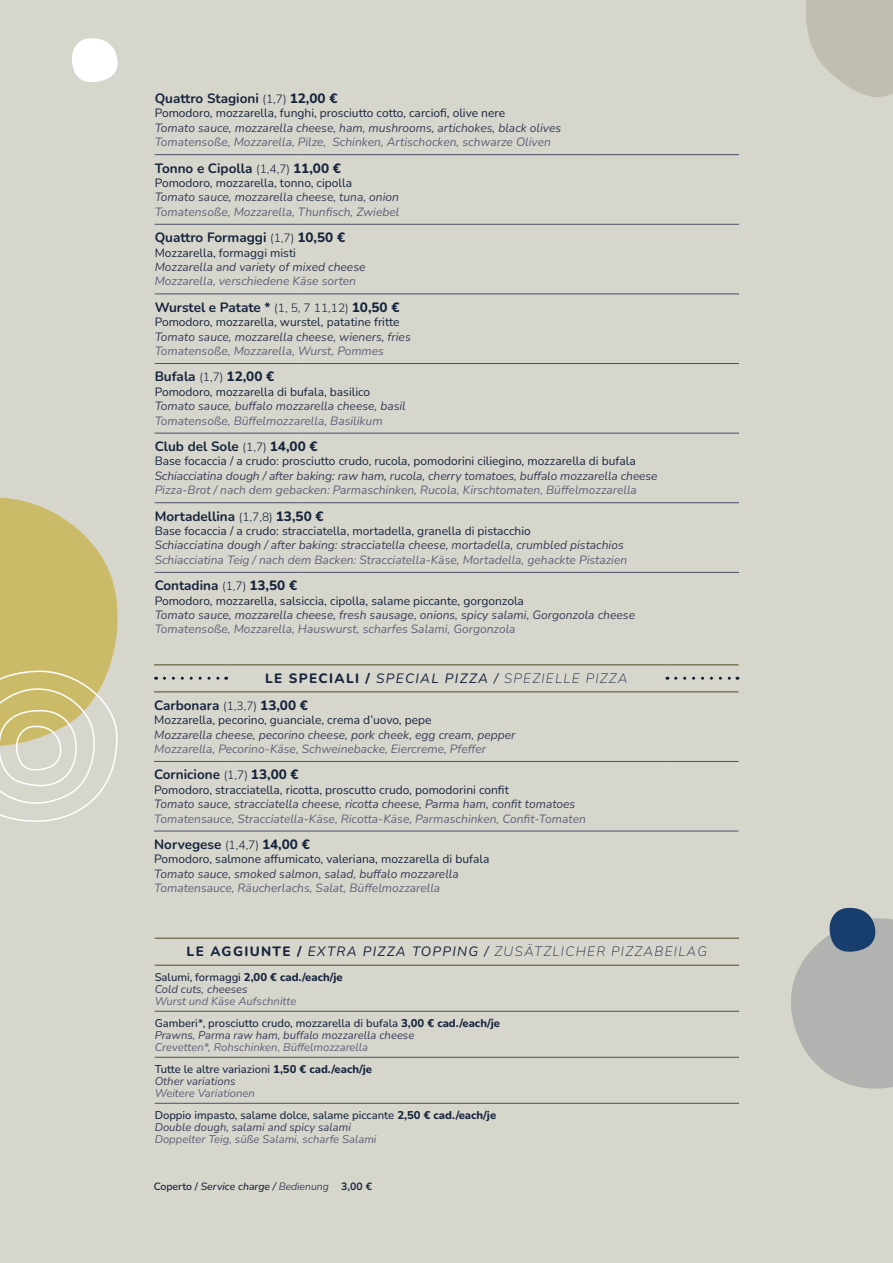
<style>
.page{position:relative;width:893px;height:1263px;background:#d7d6cd}
.page>*{position:absolute;margin:0;border:0;box-sizing:border-box;transform-origin:0 0}
.pizza{font:700 13.5px "Nunito";color:#16253d}
.portata{font:italic 200 13.5px "Nunito";letter-spacing:.1em;color:#16253d}
.pizza-2{font:italic 12px/14.4px "Nunito";color:#373e57}
.pizza-3{font:italic 12px/14.4px "Nunito";color:#606178}
.pizza-4{font:12px/14.4px "Nunito";color:#16253d}
.aggiunte{font:500 11.25px/12px "Nunito";color:#16253d}
.aggiunte-2{font:italic 11.25px/12px "Nunito";color:#606178}
.t1{font:italic 500 10.5px "Nunito";color:#16253d}
.s1{font-weight:300;font-size:12px}
.s2{font-weight:800}
.s3{font-style:normal;color:#16253d}
.s4{color:#606178}
.s5{color:#373e57}
.s6{font-style:italic;color:#373e57}
.s7{font-style:italic;color:#606178}
.s8{font-weight:800;font-style:normal}
.s9{font-weight:400}
.s10{font-weight:500;font-style:normal;color:#16253d}
.s11{font-weight:800;font-style:normal;color:#16253d}
.s12{font-weight:400;font-style:italic;color:#373e57}
.s13{font-weight:400;font-style:italic;color:#606178}
.s14{font-weight:600;font-style:normal}
.s15{font-weight:300}
.s16{font-weight:700;font-style:normal}
</style>
<div class="page">
<svg style="left:72px;top:38px;width:46px;height:44px"></svg>
<svg style="left:0;top:497px;width:118px;height:325px"></svg>
<svg style="left:791px;top:907px;width:102px;height:182px"></svg>
<svg style="left:806px;top:0;width:87px;height:97px"></svg>
<hr style="left:155px;top:1011px;width:584px;height:1px;background:#4b4f67">
<hr style="left:155px;top:1057px;width:584px;height:1px;background:#4b4f67">
<hr style="left:155px;top:1103px;width:584px;height:1px;background:#4b4f67">
<hr style="left:155px;top:937px;width:584px;height:2px;background:#7c7759">
<hr style="left:155px;top:964px;width:584px;height:2px;background:#7c7759">
<hr style="left:155px;top:154px;width:146px;height:1px;background:#4b4f67">
<hr style="left:301px;top:154px;width:292px;height:1px;background:#4b4f67">
<hr style="left:593px;top:154px;width:146px;height:1px;background:#4b4f67">
<hr style="left:155px;top:224px;width:146px;height:1px;background:#4b4f67">
<hr style="left:301px;top:224px;width:292px;height:1px;background:#4b4f67">
<hr style="left:593px;top:224px;width:146px;height:1px;background:#4b4f67">
<hr style="left:155px;top:294px;width:146px;height:1px;background:#4b4f67">
<hr style="left:301px;top:294px;width:292px;height:1px;background:#4b4f67">
<hr style="left:593px;top:294px;width:146px;height:1px;background:#4b4f67">
<hr style="left:155px;top:363px;width:146px;height:1px;background:#4b4f67">
<hr style="left:301px;top:363px;width:292px;height:1px;background:#4b4f67">
<hr style="left:593px;top:363px;width:146px;height:1px;background:#4b4f67">
<hr style="left:155px;top:433px;width:146px;height:1px;background:#4b4f67">
<hr style="left:301px;top:433px;width:292px;height:1px;background:#4b4f67">
<hr style="left:593px;top:433px;width:146px;height:1px;background:#4b4f67">
<hr style="left:155px;top:502px;width:146px;height:1px;background:#4b4f67">
<hr style="left:301px;top:502px;width:292px;height:1px;background:#4b4f67">
<hr style="left:593px;top:502px;width:146px;height:1px;background:#4b4f67">
<hr style="left:155px;top:572px;width:146px;height:1px;background:#4b4f67">
<hr style="left:301px;top:572px;width:292px;height:1px;background:#4b4f67">
<hr style="left:593px;top:572px;width:146px;height:1px;background:#4b4f67">
<hr style="left:154px;top:761px;width:73px;height:1px;background:#4b4f67">
<hr style="left:227px;top:761px;width:438px;height:1px;background:#4b4f67">
<hr style="left:665px;top:761px;width:73px;height:1px;background:#4b4f67">
<hr style="left:154px;top:831px;width:73px;height:1px;background:#4b4f67">
<hr style="left:227px;top:831px;width:438px;height:1px;background:#4b4f67">
<hr style="left:665px;top:831px;width:73px;height:1px;background:#4b4f67">
<hr style="left:154px;top:664px;width:73px;height:1px;background:#7c7759">
<hr style="left:227px;top:664px;width:438px;height:1px;background:#7c7759">
<hr style="left:665px;top:664px;width:73px;height:1px;background:#7c7759">
<hr style="left:154px;top:691px;width:73px;height:1px;background:#7c7759">
<hr style="left:227px;top:691px;width:438px;height:1px;background:#7c7759">
<hr style="left:665px;top:691px;width:73px;height:1px;background:#7c7759">
<svg style="left:164px;top:677px;width:63px;height:3px"></svg>
<svg style="left:676px;top:677px;width:62px;height:3px"></svg>
<p class="pizza" style="left:155px;top:89px;width:184px">Quattro Stagioni <span class="s1">(1,7)</span> <span class="s2">12,00 €</span></p>
<p class="pizza-2" style="left:155px;top:106px;width:408px"><span class="s3">Pomodoro, mozzarella, funghi, prosciutto cotto, carciofi, olive nere<br></span>Tomato sauce, mozzarella cheese, ham, mushrooms, artichokes, black olives<br><span class="s4">Tomatensoße, Mozzarella, Pilze, Schinken, Artischocken, schwarze Oliven</span></p>
<p class="pizza" style="left:155px;top:158px;width:188px">Tonno e Cipolla <span class="s1">(1,4,7)</span> <span class="s2">11,00 €</span></p>
<p class="pizza-3" style="left:155px;top:175px;width:246px"><span class="s3">Pomodoro, mozzarella, tonno, cipolla<br></span><span class="s5">Tomato sauce, mozzarella cheese, tuna, onion<br></span>Tomatensoße, Mozzarella, Thunfisch, Zwiebel</p>
<p class="pizza" style="left:155px;top:228px;width:192px">Quattro Formaggi <span class="s1">(1,7)</span> <span class="s2">10,50 €</span></p>
<p class="pizza-2" style="left:155px;top:245px;width:212px"><span class="s3">Mozzarella, formaggi misti<br></span>Mozzarella and variety of mixed cheese<br><span class="s4">Mozzarella, verschiedene Käse sorten</span></p>
<p class="pizza" style="left:155px;top:298px;width:246px">Wurstel e Patate * <span class="s1">(1, 5, 7 11,12)</span> <span class="s2">10,50 €</span></p>
<p class="pizza-4" style="left:155px;top:314px;width:258px">Pomodoro, mozzarella, wurstel, patatine fritte<br><span class="s6">Tomato sauce, mozzarella cheese, wieners, fries<br></span><span class="s7">Tomatensoße, Mozzarella, Wurst, Pommes</span></p>
<p class="pizza" style="left:155px;top:367px;width:121px">Bufala <span class="s1">(1,7)</span> <span class="s2">12,00 €</span></p>
<p class="pizza-2" style="left:155px;top:384px;width:253px"><span class="s3">Pomodoro, mozzarella di bufala, basilico<br></span>Tomato sauce, buffalo mozzarella cheese, basil<br><span class="s4">Tomatensoße, Büffelmozzarella, Basilikum</span></p>
<p class="pizza" style="left:155px;top:437px;width:164px">Club del Sole <span class="s1">(1,7)</span> <span class="s2">14,00 €</span></p>
<p class="pizza-2" style="left:155px;top:454px;width:504px"><span class="s3">Base focaccia / a crudo: prosciutto crudo, rucola, pomodorini ciliegino, mozzarella di bufala<br></span>Schiacciatina dough / after baking: raw ham, rucola, cherry tomatoes, buffalo mozzarella cheese<br><span class="s4">Pizza-Brot / nach dem gebacken: Parmaschinken, Rucola, Kirschtomaten, Büffelmozzarella</span></p>
<p class="pizza" style="left:155px;top:506px;width:170px">Mortadellina <span class="s1">(1,7,8)</span> <span class="s2">13,50 €</span></p>
<p class="pizza-2" style="left:155px;top:523px;width:474px"><span class="s3">Base focaccia / a crudo: stracciatella, mortadella, granella di pistacchio<br></span>Schiacciatina dough / after baking: stracciatella cheese, mortadella, crumbled pistachios<br><span class="s4">Schiacciatina Teig / nach dem Backen: Stracciatella-Käse, Mortadella, gehackte Pistazien</span></p>
<p class="pizza" style="left:155px;top:576px;width:144px">Contadina <span class="s1">(1,7)</span> <span class="s2">13,50 €</span></p>
<p class="pizza-2" style="left:155px;top:593px;width:482px"><span class="s3">Pomodoro, mozzarella, salsiccia, cipolla, salame piccante, gorgonzola<br></span>Tomato sauce, mozzarella cheese, fresh sausage, onions, spicy salami, Gorgonzola cheese<br><span class="s4">Tomatensoße, Mozzarella, Hauswurst, scharfes Salami, Gorgonzola</span></p>
<p class="portata" style="left:265px;top:669px;width:364px"><span class="s8">LE SPECIALI /</span> <span class="s9">SPECIAL PIZZA /</span> SPEZIELLE PIZZA</p>
<p class="pizza" style="left:154px;top:695px;width:155px">Carbonara <span class="s1">(1,3,7)</span> <span class="s2">13,00 €</span></p>
<p class="pizza-2" style="left:154px;top:712px;width:363px"><span class="s3">Mozzarella, pecorino, guanciale, crema d’uovo, pepe<br></span>Mozzarella cheese, pecorino cheese, pork cheek, egg cream, pepper<br><span class="s4">Mozzarella, Pecorino-Käse, Schweinebacke, Eiercreme, Pfeffer</span></p>
<p class="pizza" style="left:154px;top:765px;width:146px">Cornicione <span class="s1">(1,7)</span> <span class="s2">13,00 €</span></p>
<p class="pizza-3" style="left:154px;top:782px;width:433px"><span class="s3">Pomodoro, stracciatella, ricotta, proscutto crudo, pomodorini confit<br></span><span class="s5">Tomato sauce, stracciatella cheese, ricotta cheese, Parma ham, confit tomatoes<br></span>Tomatensauce, Stracciatella-Käse, Ricotta-Käse, Parmaschinken, Confit-Tomaten</p>
<p class="pizza" style="left:154px;top:835px;width:157px">Norvegese <span class="s1">(1,4,7)</span> <span class="s2">14,00 €</span></p>
<p class="pizza-4" style="left:154px;top:851px;width:337px">Pomodoro, salmone affumicato, valeriana, mozzarella di bufala<br><span class="s6">Tomato sauce, smoked salmon, salad, buffalo mozzarella<br></span><span class="s7">Tomatensauce, Räucherlachs, Salat, Büffelmozzarella</span></p>
<p class="portata" style="left:187px;top:942px;width:522px"><span class="s8">LE AGGIUNTE /</span> <span class="s9">EXTRA PIZZA TOPPING /</span> ZUSÄTZLICHER PIZZABEILAG</p>
<p class="aggiunte-2" style="left:155px;top:970px;width:190px"><span class="s10">Salumi, formaggi</span> <span class="s11">2,00 € cad./each/je<br></span><span class="s5">Cold cuts, cheeses<br></span>Wurst und Käse Aufschnitte</p>
<p class="aggiunte" style="left:155px;top:1016px;width:347px">Gamberi*, prosciutto crudo, mozzarella di bufala <span class="s2">3,00 € cad./each/je<br></span><span class="s12">Prawns, Parma raw ham, buffalo mozzarella cheese<br></span><span class="s13">Crevetten*, Rohschinken, Büffelmozzarella</span></p>
<p class="aggiunte" style="left:155px;top:1062px;width:219px">Tutte le altre variazioni <span class="s2">1,50 € cad./each/je<br></span><span class="s12">Other variations<br></span><span class="s13">Weitere Variationen</span></p>
<p class="aggiunte" style="left:155px;top:1108px;width:343px">Doppio impasto, salame dolce, salame piccante <span class="s2">2,50 € cad./each/je<br></span><span class="s12">Double dough, salami and spicy salami<br></span><span class="s13">Doppelter Teig, süße Salami, scharfe Salami</span></p>
<p class="t1" style="left:154px;top:1178px;width:220px"><span class="s14">Coperto /</span> Service charge / <span class="s15">Bedienung</span> <span class="s16">3,00 €</span></p>
</div>
